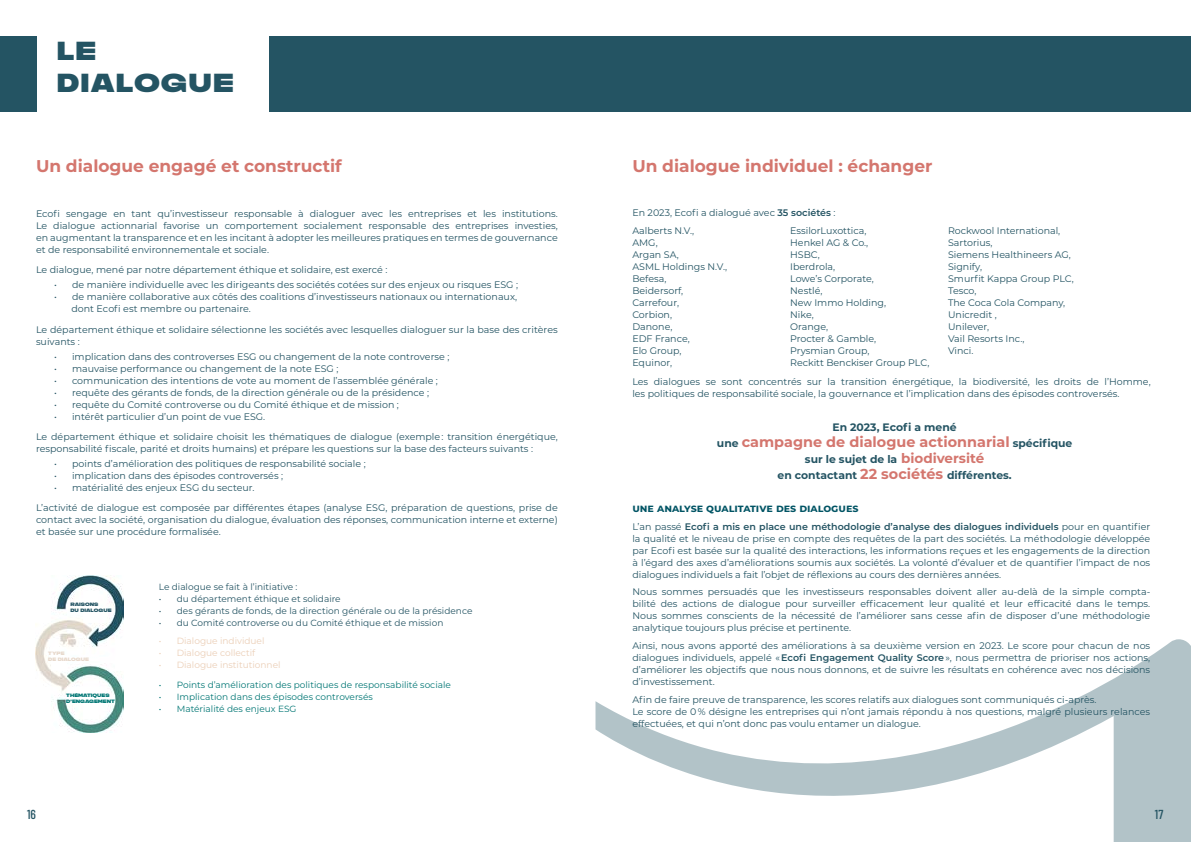
<style>
.page{position:relative;width:1191px;height:842px;background:#fff}
.page>*{position:absolute;margin:0;border:0;box-sizing:border-box;transform-origin:0 0}
.t1{font:26px/31.2px "Rifton Norm";letter-spacing:.05em;color:#245463}
.t2{font:700 17px "Montserrat";color:#d4766e}
.t3{font:700 14.4px "Montserrat";color:#d4766e}
.t4{font:500 13px "Barlow Condensed";color:#245463}
.t5{font:700 11px "Montserrat";color:#005464}
.t6{font:700 10.8px/16.2px "Montserrat";color:#245463;text-align:center}
.t7{font:9.5px/12px "Montserrat";color:#245463}
.t8{font:9px "Montserrat";color:#245463}
.t9{font:9px "Montserrat";color:#007674}
.t10{font:9px "Montserrat";color:#ebceb6}
.t11{font:4.8px/5.9px "Rifton Norm";color:#007674}
.t12{font:4.8px/5.9px "Rifton Norm";color:#245463}
.t13{font:4.8px/5.9px "Rifton Norm";color:#e7d8cb}
.s1{font-weight:600}
.s2{font-size:10.8px;color:#245463}
.s3{font-size:13.5px;color:#d4766e}
.s4{font-size:14.4px;color:#d4766e}
</style>
<div class="page">
<svg style="left:595px;top:639px;width:596px;height:203px"></svg>
<div style="left:0;top:36px;width:36px;height:75px;background:#245463"></div>
<div style="left:269px;top:36px;width:922px;height:75px;background:#245463"></div>
<img style="left:35px;top:575px;width:89px;height:158px">
<h1 class="t1" style="left:57px;top:36px;width:179px">LE<br>DIALOGUE</h1>
<h2 class="t2" style="left:36px;top:154px;width:307px">Un dialogue engagé et constructif</h2>
<p class="t7" style="left:36px;top:207px;width:523px;text-align:justify">Ecofi sengage en tant qu’investisseur responsable à dialoguer avec les entreprises et les institutions.<br>Le dialogue actionnarial favorise un comportement socialement responsable des entreprises investies, en augmentant la transparence et en les incitant à adopter les meilleures pratiques en termes de gouvernance et de responsabilité environnementale et sociale.</p>
<p class="t7" style="left:36px;top:264px;width:353px">Le dialogue, mené par notre département éthique et solidaire, est exercé :</p>
<p class="t7" style="left:54px;top:278px;width:465px">• de manière individuelle avec les dirigeants des sociétés cotées sur des enjeux ou risques ESG ;</p>
<p class="t7" style="left:71px;top:290px;width:447px;text-indent:-17px">• de manière collaborative aux côtés des coalitions d’investisseurs nationaux ou internationaux, dont Ecofi est membre ou partenaire.</p>
<p class="t7" style="left:36px;top:323px;width:523px">Le département éthique et solidaire sélectionne les sociétés avec lesquelles dialoguer sur la base des critères suivants :</p>
<p class="t7" style="left:54px;top:350px;width:397px">• implication dans des controverses ESG ou changement de la note controverse ;</p>
<p class="t7" style="left:54px;top:362px;width:286px">• mauvaise performance ou changement de la note ESG ;</p>
<p class="t7" style="left:54px;top:374px;width:385px">• communication des intentions de vote au moment de l’assemblée générale ;</p>
<p class="t7" style="left:54px;top:386px;width:377px">• requête des gérants de fonds, de la direction générale ou de la présidence ;</p>
<p class="t7" style="left:54px;top:398px;width:346px">• requête du Comité controverse ou du Comité éthique et de mission ;</p>
<p class="t7" style="left:36px;top:406px;width:523px;line-height:20.5px;text-indent:18px">• intérêt particulier d’un point de vue ESG.<br>Le département éthique et solidaire choisit les thématiques de dialogue (exemple : transition énergétique,</p>
<p class="t7" style="left:36px;top:442px;width:498px">responsabilité fiscale, parité et droits humains) et prépare les questions sur la base des facteurs suivants :</p>
<p class="t7" style="left:54px;top:457px;width:313px">• points d’amélioration des politiques de responsabilité sociale ;</p>
<p class="t7" style="left:54px;top:469px;width:231px">• implication dans des épisodes controversés ;</p>
<p class="t7" style="left:36px;top:477px;width:523px;line-height:20.5px;text-indent:18px">• matérialité des enjeux ESG du secteur.<br>L’activité de dialogue est composée par différentes étapes (analyse ESG, préparation de questions, prise de</p>
<p class="t7" style="left:36px;top:514px;width:523px">contact avec la société, organisation du dialogue, évaluation des réponses, communication interne et externe) et basée sur une procédure formalisée.</p>
<p class="t12" style="left:70px;top:602px;width:43px">RAISONS<br>DU DIALOGUE</p>
<p class="t13" style="left:48px;top:650px;width:42px">TYPE<br>DE DIALOGUE</p>
<p class="t11" style="left:66px;top:692px;width:50px">THÉMATIQUES<br>D’ENGAGEMENT</p>
<p class="t8" style="left:159px;top:580px;width:140px">Le dialogue se fait à l’initiative :</p>
<p class="t8" style="left:159px;top:592px;width:183px">• du département éthique et solidaire</p>
<p class="t8" style="left:159px;top:604px;width:315px">• des gérants de fonds, de la direction générale ou de la présidence</p>
<p class="t8" style="left:159px;top:616px;width:286px">• du Comité controverse ou du Comité éthique et de mission</p>
<p class="t10" style="left:159px;top:634px;width:107px">• Dialogue individuel</p>
<p class="t10" style="left:159px;top:646px;width:98px">• Dialogue collectif</p>
<p class="t10" style="left:159px;top:658px;width:123px">• Dialogue institutionnel</p>
<p class="t9" style="left:159px;top:679px;width:294px">• Points d’amélioration des politiques de responsabilité sociale</p>
<p class="t9" style="left:159px;top:691px;width:215px">• Implication dans des épisodes controversés</p>
<p class="t9" style="left:159px;top:703px;width:139px">• Matérialité des enjeux ESG</p>
<h2 class="t2" style="left:632px;top:154px;width:301px">Un dialogue individuel : échanger</h2>
<p class="t7" style="left:632px;top:206px;width:205px">En 2023, Ecofi a dialogué avec <span class="s1">35 sociétés</span> :</p>
<p class="t7" style="left:632px;top:224px;width:96px">Aalberts N.V.,<br>AMG,<br>Argan SA,<br>ASML Holdings N.V.,<br>Befesa,<br>Beidersorf,<br>Carrefour,<br>Corbion,<br>Danone,<br>EDF France,<br>Elo Group,<br>Equinor,</p>
<p class="t7" style="left:790px;top:224px;width:141px">EssilorLuxottica,<br>Henkel AG &amp; Co.,<br>HSBC,<br>Iberdrola,<br>Lowe’s Corporate,<br>Nestlé,<br>New Immo Holding,<br>Nike,<br>Orange,<br>Procter &amp; Gamble,<br>Prysmian Group,<br>Reckitt Benckiser Group PLC,</p>
<p class="t7" style="left:948px;top:224px;width:127px">Rockwool International,<br>Sartorius,<br>Siemens Healthineers AG,<br>Signify,<br>Smurfit Kappa Group PLC,<br>Tesco,<br>The Coca Cola Company,<br>Unicredit ,<br>Unilever,<br>Vail Resorts Inc.,<br>Vinci.</p>
<p class="t7" style="left:632px;top:375px;width:520px">Les dialogues se sont concentrés sur la transition énergétique, la biodiversité, les droits de l’Homme, les politiques de responsabilité sociale, la gouvernance et l’implication dans des épisodes controversés.</p>
<p class="t6" style="left:832px;top:418px;width:126px">En 2023, Ecofi a mené</p>
<h3 class="t3" style="left:717px;top:431px;width:357px"><span class="s2">une</span> campagne de dialogue actionnarial <span class="s2">spécifique</span></h3>
<p class="t6" style="left:777px;top:450px;width:236px">sur le sujet de la <span class="s3">biodiversité<br></span>en contactant <span class="s4">22 sociétés</span> différentes.</p>
<p class="t5" style="left:632px;top:500px;width:228px">une analyse qualitative des dialogues</p>
<p class="t7" style="left:632px;top:520px;width:519px;text-align:justify">L’an passé <span class="s1">Ecofi a mis en place une méthodologie d’analyse des dialogues individuels</span> pour en quantifier la qualité et le niveau de prise en compte des requêtes de la part des sociétés. La méthodologie développée par Ecofi est basée sur la qualité des interactions, les informations reçues et les engagements de la direction à l’égard des axes d’améliorations soumis aux sociétés. La volonté d’évaluer et de quantifier l’impact de nos dialogues individuels a fait l’objet de réflexions au cours des dernières années.</p>
<p class="t7" style="left:632px;top:586px;width:519px;text-align:justify">Nous sommes persuadés que les investisseurs responsables doivent aller au-delà de la simple compta&shy;bilité des actions de dialogue pour surveiller efficacement leur qualité et leur efficacité dans le temps.<br>Nous sommes conscients de la nécessité de l’améliorer sans cesse afin de disposer d’une méthodologie analytique toujours plus précise et pertinente.</p>
<p class="t7" style="left:632px;top:639px;width:519px;text-align:justify">Ainsi, nous avons apporté des améliorations à sa deuxième version en 2023. Le score pour chacun de nos dialogues individuels, appelé « <span class="s1">Ecofi Engagement Quality Score</span> », nous permettra de prioriser nos actions, d’améliorer les objectifs que nous nous donnons, et de suivre les résultats en cohérence avec nos décisions d’investissement.</p>
<p class="t7" style="left:632px;top:693px;width:519px">Afin de faire preuve de transparence, les scores relatifs aux dialogues sont communiqués ci-après.<br>Le score de 0 % désigne les entreprises qui n’ont jamais répondu à nos questions, malgré plusieurs relances effectuées, et qui n’ont donc pas voulu entamer un dialogue.</p>
<h3 class="t4" style="left:27px;top:805px;width:10px">16</h3>
<h3 class="t4" style="left:1155px;top:805px;width:10px">17</h3>
</div>
